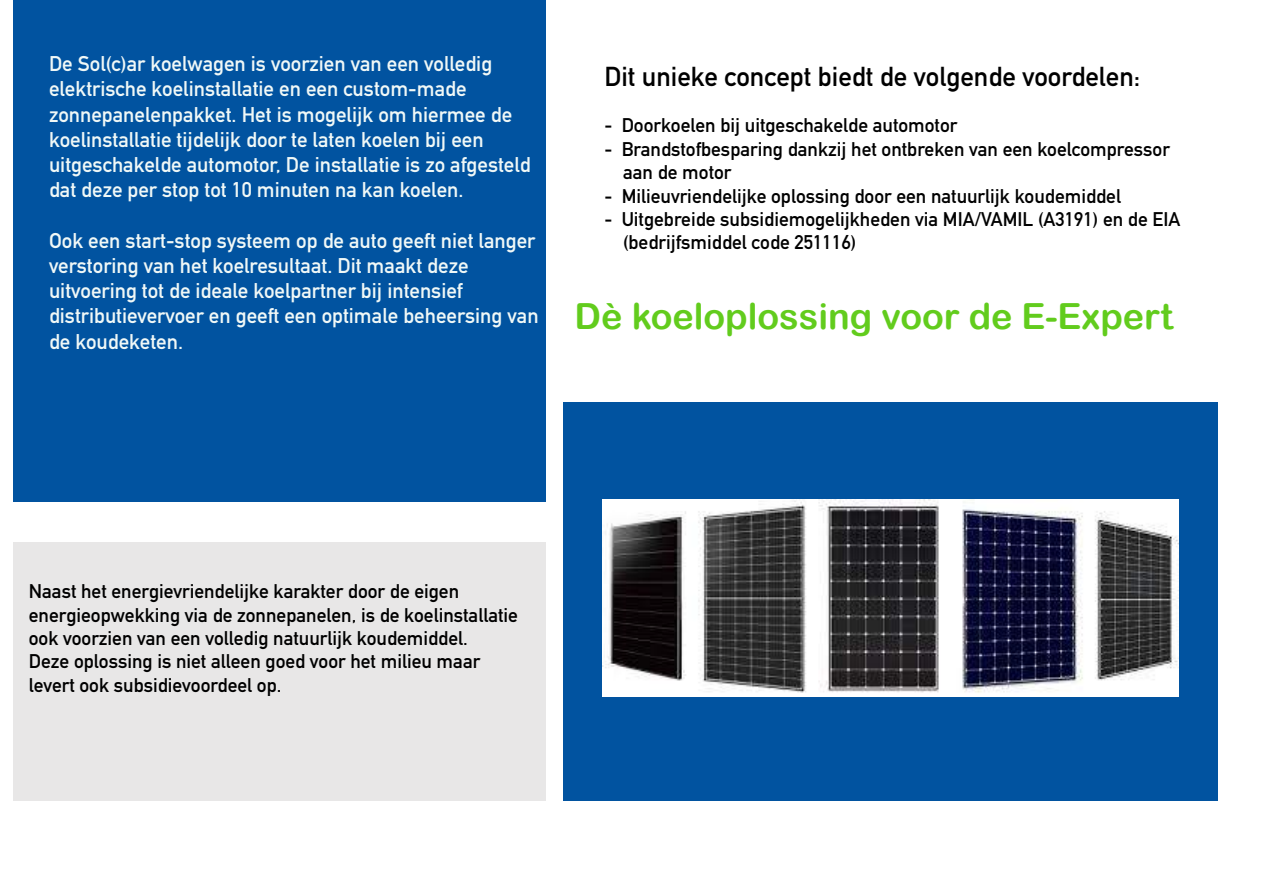
<style>
.page{position:relative;width:1263px;height:893px;background:#fff}
.page>*{position:absolute;margin:0;border:0;box-sizing:border-box;transform-origin:0 0}
.t1{font:36px "Arial Rounded MT Bold";color:#62cc1d}
.t2{font:700 27px "DIN Alternate";color:#000}
.t3{font:700 21px/25.2px "DIN Alternate";color:#f0f8f7}
.t4{font:700 19.5px/23.4px "DIN Alternate";color:#000}
</style>
<div class="page">
<div style="left:563px;top:402px;width:655px;height:398px;background:#0153a0"></div>
<div style="left:14px;top:542px;width:532px;height:258px;background:#e8e7e7"></div>
<div style="left:14px;top:0;width:532px;height:501px;background:#0153a0"></div>
<img style="left:603px;top:500px;width:576px;height:196px">
<p class="t3" style="left:49px;top:50px;width:483px">De Sol(c)ar koelwagen is voorzien van een volledig elektrische koelinstallatie en een custom-made zonnepanelenpakket. Het is mogelijk om hiermee de koelinstallatie tijdelijk door te laten koelen bij een uitgeschakelde automotor, De installatie is zo afgesteld dat deze per stop tot 10 minuten na kan koelen.</p>
<p class="t3" style="left:49px;top:226px;width:491px">Ook een start-stop systeem op de auto geeft niet langer verstoring van het koelresultaat. Dit maakt deze uitvoering tot de ideale koelpartner bij intensief distributievervoer en geeft een optimale beheersing van de koudeketen.</p>
<h2 class="t2" style="left:604px;top:55px;width:537px">Dit unieke concept biedt de volgende voordelen:</h2>
<p class="t4" style="left:604px;top:112px;width:354px">- Doorkoelen bij uitgeschakelde automotor</p>
<p class="t4" style="left:623px;top:136px;width:548px;text-indent:-19px">- Brandstofbesparing dankzij het ontbreken van een koelcompressor aan de motor</p>
<p class="t4" style="left:604px;top:183px;width:518px">- Milieuvriendelijke oplossing door een natuurlijk koudemiddel</p>
<p class="t4" style="left:623px;top:206px;width:559px;text-indent:-19px">- Uitgebreide subsidiemogelijkheden via MIA/VAMIL (A3191) en de EIA (bedrijfsmiddel code 251116)</p>
<h1 class="t1" style="left:574px;top:294px;width:600px">Dè koeloplossing voor de E-Expert</h1>
<p class="t4" style="left:29px;top:578px;width:491px">Naast het energievriendelijke karakter door de eigen energieopwekking via de zonnepanelen, is de koelinstallatie ook voorzien van een volledig natuurlijk koudemiddel.<br>Deze oplossing is niet alleen goed voor het milieu maar levert ook subsidievoordeel op.</p>
</div>
